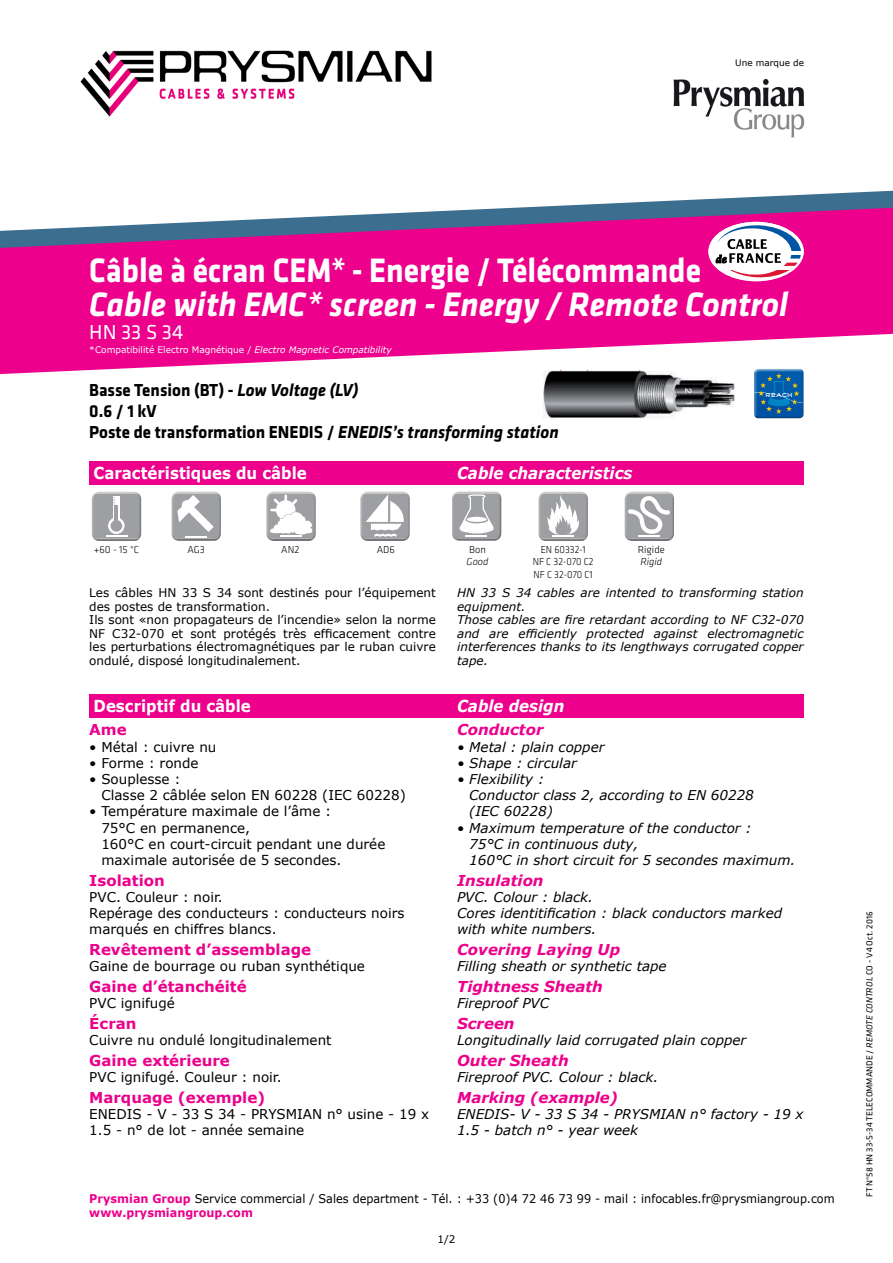
<style>
.page{position:relative;width:893px;height:1263px;background:#fff}
.page>*{position:absolute;margin:0;border:0;box-sizing:border-box;transform-origin:0 0}
.t1{font:italic 700 35.1px "Klavika";color:#fff;scale:.95 1}
.t2{font:700 35.1px "Klavika";color:#fff;scale:.91 1}
.t3{font:21px "Klavika";color:#fff}
.t4{font:700 18px/21px "Klavika";color:#000;scale:.95 1}
.t5{font:700 16.5px "Verdana";color:#fff;scale:.91 1}
.t6{font:italic 700 16.5px "Verdana";color:#fff;scale:.91 1}
.t7{font:700 15px "Verdana";color:#ec008c}
.t8{font:italic 700 15px "Verdana";color:#ec008c}
.t9{font:italic 13.5px/16.2px "Verdana";color:#000}
.t10{font:13.5px/16.2px "Verdana";color:#000}
.t11{font:12px/13.5px "Verdana";color:#000}
.t12{font:italic 12px/13.5px "Verdana";color:#000}
.t13{font:12px/14.4px "Verdana";color:#000;scale:.94 1}
.t14{font:300 10.5px/12.6px "Klavika";color:#000;text-align:center;scale:.94 1}
.t15{font:300 10.5px "Klavika";color:#000}
.t16{font:italic 300 10.5px "Klavika";color:#000}
.t17{font:10.5px "Verdana";color:#000}
.t18{font:9px "Verdana";color:#fff}
.t19{font:9px "Klavika";color:#000}
.t20{font:8.85px "Verdana";color:#000}
.t21{font:5.85px "Good Times";letter-spacing:.08em;color:#fff}
.s1{font-style:italic}
.s2{font-style:normal}
.s3{font-weight:700;color:#ec008c}
</style>
<div class="page">
<img style="left:543px;top:374px;width:192px;height:45px">
<svg style="left:510px;top:191px;width:383px;height:17px"></svg>
<img style="left:80px;top:50px;width:352px;height:67px">
<img style="left:673px;top:79px;width:132px;height:59px">
<svg style="left:0;top:208px;width:893px;height:166px;fill:#ec008c"></svg>
<div style="left:708px;top:222px;width:96px;height:59px;background:#fff;border-radius:50%"></div>
<svg style="left:716px;top:224px;width:85px;height:54px"></svg>
<div style="left:89px;top:694px;width:715px;height:24px;background:#ec008c"></div>
<div style="left:89px;top:461px;width:715px;height:24px;background:#ec008c"></div>
<div style="left:751px;top:366px;width:55px;height:51px;background:#fff"></div>
<div style="left:752px;top:369px;width:55px;height:51px;background:#000;opacity:.5"></div>
<svg style="left:754px;top:369px;width:50px;height:47px;background:#1968a4"></svg>
<img style="left:92px;top:494px;width:49px;height:45px">
<img style="left:94px;top:492px;width:45px;height:2px">
<img style="left:93px;top:538px;width:46px;height:3px">
<svg style="left:108px;top:517px;width:17px;height:17px"></svg>
<div style="left:113px;top:496px;width:7px;height:25px;background:#fff"></div>
<div style="left:111px;top:520px;width:11px;height:12px;background:#9d9fa2;border-radius:50%"></div>
<hr style="left:106px;top:535px;width:21px;height:2px;background:#fff">
<svg style="left:114px;top:505px;width:4px;height:15px"></svg>
<hr style="left:115px;top:506px;width:3px;height:17px;background:#9d9fa2">
<svg style="left:112px;top:497px;width:3px;height:8px"></svg>
<img style="left:539px;top:494px;width:49px;height:45px">
<img style="left:541px;top:492px;width:45px;height:2px">
<img style="left:540px;top:538px;width:46px;height:3px">
<svg style="left:547px;top:494px;width:33px;height:43px"></svg>
<img style="left:452px;top:493px;width:49px;height:46px">
<img style="left:455px;top:492px;width:44px;height:1px">
<img style="left:454px;top:538px;width:46px;height:3px">
<hr style="left:466px;top:535px;width:21px;height:2px;background:#fff">
<svg style="left:459px;top:494px;width:35px;height:39px"></svg>
<img style="left:360px;top:494px;width:50px;height:45px">
<img style="left:362px;top:492px;width:46px;height:2px">
<img style="left:362px;top:538px;width:46px;height:3px">
<svg style="left:366px;top:494px;width:38px;height:43px"></svg>
<img style="left:266px;top:494px;width:50px;height:45px">
<img style="left:268px;top:492px;width:46px;height:2px">
<img style="left:268px;top:538px;width:46px;height:3px">
<hr style="left:280px;top:535px;width:22px;height:2px;background:#fff">
<svg style="left:269px;top:494px;width:45px;height:41px"></svg>
<img style="left:625px;top:494px;width:49px;height:45px">
<img style="left:627px;top:492px;width:45px;height:2px">
<img style="left:626px;top:538px;width:46px;height:3px">
<hr style="left:638px;top:535px;width:22px;height:2px;background:#fff">
<svg style="left:628px;top:496px;width:42px;height:38px"></svg>
<img style="left:172px;top:494px;width:49px;height:45px">
<img style="left:174px;top:492px;width:45px;height:2px">
<img style="left:173px;top:538px;width:46px;height:3px">
<hr style="left:185px;top:536px;width:22px;height:2px;background:#fff">
<svg style="left:177px;top:495px;width:37px;height:37px"></svg>
<p class="t20" style="left:735px;top:57px;width:70px">Une marque de</p>
<h1 class="t2" style="left:89px;top:244px;width:674px">Câble à écran CEM* - Energie / Télécommande</h1>
<h1 class="t1" style="left:89px;top:279px;width:737px">Cable with EMC* screen - Energy / Remote Control</h1>
<h2 class="t3" style="left:89px;top:318px;width:96px">HN 33 S 34</h2>
<p class="t18" style="left:89px;top:343px;width:304px">*Compatibilité Electro Magnétique / <span class="s1">Electro Magnetic Compatibility</span></p>
<h3 class="t4" style="left:89px;top:379px;width:496px">Basse Tension (BT) - <span class="s1">Low Voltage (LV)<br></span>0.6 / 1 kV<br>Poste de transformation ENEDIS / <span class="s1">ENEDIS’s transforming station</span></h3>
<p class="t5" style="left:94px;top:461px;width:236px">Caractéristiques du câble</p>
<p class="t6" style="left:457px;top:461px;width:194px">Cable characteristics</p>
<p class="t15" style="left:94px;top:543px;width:47px">+60 - 15 °C</p>
<p class="t15" style="left:187px;top:543px;width:19px">AG3</p>
<p class="t15" style="left:281px;top:543px;width:20px">AN2</p>
<p class="t15" style="left:377px;top:543px;width:20px">AD6</p>
<p class="t15" style="left:469px;top:543px;width:18px">Bon</p>
<p class="t16" style="left:467px;top:555px;width:23px">Good</p>
<p class="t14" style="left:533px;top:543px;width:66px">EN 60332-1<br>NF C 32-070 C2<br>NF C 32-070 C1</p>
<p class="t15" style="left:638px;top:543px;width:29px">Rigide</p>
<p class="t16" style="left:640px;top:555px;width:23px">Rigid</p>
<p class="t21" style="left:766px;top:392px;width:28px">REACH</p>
<p class="t11" style="left:89px;top:586px;width:348px">Les câbles HN 33 S 34 sont destinés pour l’équipement des postes de transformation.<br>Ils sont «non propagateurs de l’incendie» selon la norme NF C32-070 et sont protégés très efficacement contre les perturbations électromagnétiques par le ruban cuivre ondulé, disposé longitudinalement.</p>
<p class="t12" style="left:457px;top:586px;width:348px">HN 33 S 34 cables are intented to transforming station equipment.<br>Those cables are fire retardant according to NF C32-070 and are efficiently protected against electromagnetic interferences thanks to its lengthways corrugated copper tape.</p>
<p class="t5" style="left:94px;top:694px;width:174px">Descriptif du câble</p>
<p class="t6" style="left:457px;top:694px;width:119px">Cable design</p>
<p class="t7" style="left:89px;top:719px;width:39px">Ame</p>
<p class="t10" style="left:89px;top:738px;width:129px">• Métal : cuivre nu</p>
<p class="t10" style="left:89px;top:755px;width:111px">• Forme : ronde</p>
<p class="t10" style="left:101px;top:771px;width:306px;text-indent:-12px">• Souplesse :<br>Classe 2 câblée selon EN 60228 (IEC 60228)</p>
<p class="t10" style="left:101px;top:803px;width:285px;text-indent:-12px">• Température maximale de l’âme :<br>75°C en permanence,<br>160°C en court-circuit pendant une durée maximale autorisée de 5 secondes.</p>
<p class="t7" style="left:89px;top:870px;width:77px">Isolation</p>
<p class="t10" style="left:89px;top:889px;width:317px">PVC. Couleur : noir.<br>Repérage des conducteurs : conducteurs noirs marqués en chiffres blancs.</p>
<p class="t7" style="left:89px;top:939px;width:223px">Revêtement d’assemblage</p>
<p class="t10" style="left:89px;top:958px;width:277px">Gaine de bourrage ou ruban synthétique</p>
<p class="t7" style="left:89px;top:976px;width:159px">Gaine d’étanchéité</p>
<p class="t10" style="left:89px;top:995px;width:87px">PVC ignifugé</p>
<p class="t7" style="left:89px;top:1013px;width:49px">Écran</p>
<p class="t10" style="left:89px;top:1032px;width:244px">Cuivre nu ondulé longitudinalement</p>
<p class="t7" style="left:89px;top:1050px;width:142px">Gaine extérieure</p>
<p class="t10" style="left:89px;top:1069px;width:194px">PVC ignifugé. Couleur : noir.</p>
<p class="t7" style="left:89px;top:1087px;width:178px">Marquage (exemple)</p>
<p class="t10" style="left:89px;top:1106px;width:341px">ENEDIS - V - 33 S 34 - PRYSMIAN n° usine - 19 x<br>1.5 - n° de lot - année semaine</p>
<p class="t8" style="left:457px;top:719px;width:88px">Conductor</p>
<p class="t9" style="left:457px;top:738px;width:149px">• Metal : plain copper</p>
<p class="t9" style="left:457px;top:755px;width:121px">• Shape : circular</p>
<p class="t9" style="left:469px;top:771px;width:286px;text-indent:-12px">• Flexibility :<br>Conductor class 2, according to EN 60228 (IEC 60228)</p>
<p class="t9" style="left:469px;top:819px;width:328px;text-indent:-12px"><span class="s2">•</span> Maximum temperature of the conductor :<br>75°C in continuous duty,<br>160°C in short circuit for 5 secondes maximum.</p>
<p class="t8" style="left:457px;top:870px;width:88px">Insulation</p>
<p class="t9" style="left:457px;top:889px;width:327px">PVC. Colour : black.<br>Cores identitification : black conductors marked with white numbers.</p>
<p class="t8" style="left:457px;top:939px;width:165px">Covering Laying Up</p>
<p class="t9" style="left:457px;top:958px;width:211px">Filling sheath or synthetic tape</p>
<p class="t8" style="left:457px;top:976px;width:147px">Tightness Sheath</p>
<p class="t9" style="left:457px;top:995px;width:94px">Fireproof PVC</p>
<p class="t8" style="left:457px;top:1013px;width:59px">Screen</p>
<p class="t9" style="left:457px;top:1032px;width:291px">Longitudinally laid corrugated plain copper</p>
<p class="t8" style="left:457px;top:1050px;width:113px">Outer Sheath</p>
<p class="t9" style="left:457px;top:1069px;width:203px">Fireproof PVC. Colour : black.</p>
<p class="t8" style="left:457px;top:1087px;width:162px">Marking (example)</p>
<p class="t9" style="left:457px;top:1106px;width:348px">ENEDIS- V - 33 S 34 - PRYSMIAN n° factory - 19 x<br>1.5 - batch n° - year week</p>
<p class="t13" style="left:89px;top:1191px;width:794px"><span class="s3">Prysmian Group</span> Service commercial / Sales department - Tél. : +33 (0)4 72 46 73 99 - mail : infocables.fr@prysmiangroup.com <span class="s3">www.prysmiangroup.com</span></p>
<p class="t17" style="left:437px;top:1232px;width:20px">1/2</p>
<p class="t19" style="left:864px;top:1197px;width:287px;rotate:-90deg">FT N°58 HN 33-S-34 TELECOMMANDE / <span class="s1">REMOTE CONTROL</span> CO - V4 Oct. 2016</p>
</div>
